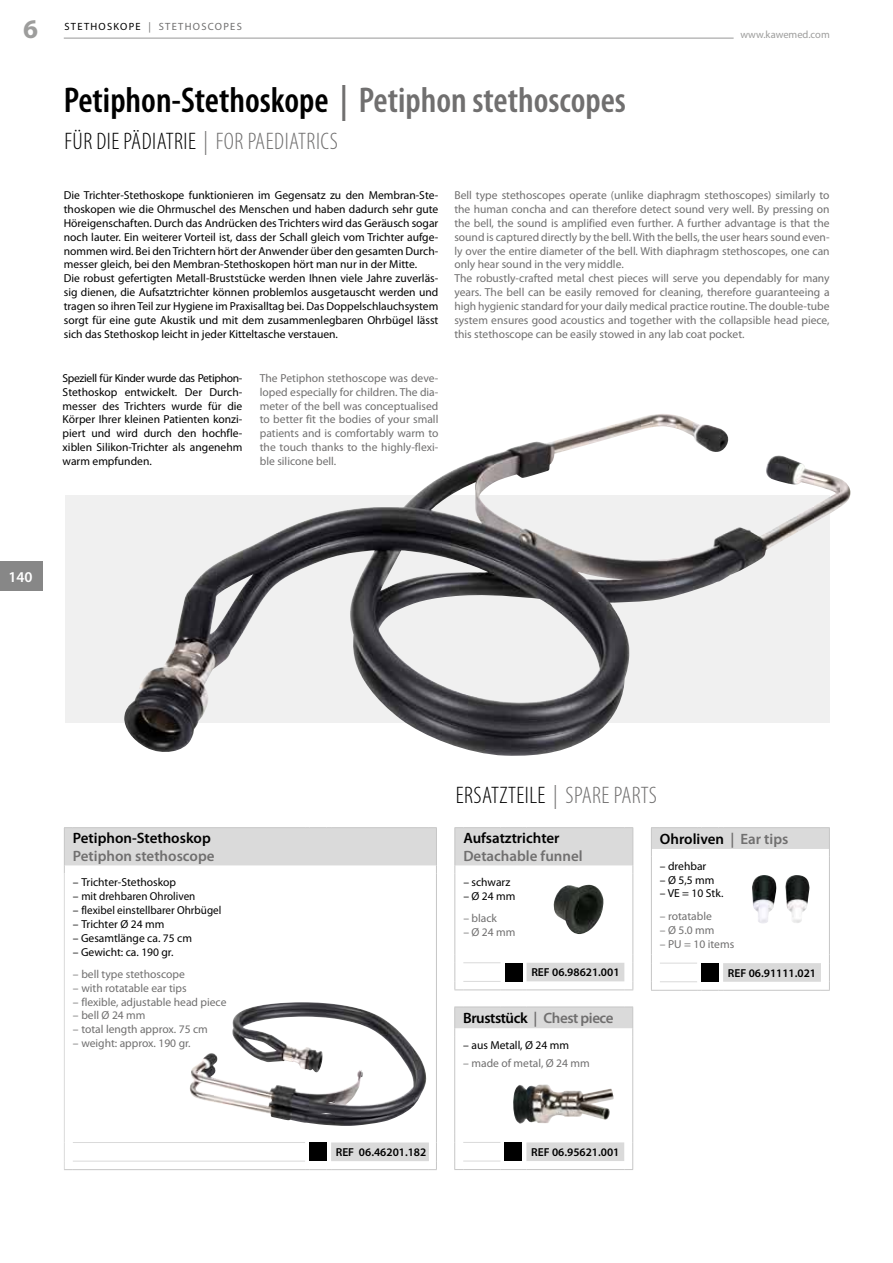
<style>
.page{position:relative;width:893px;height:1263px;background:#fff}
.page>*{position:absolute;margin:0;border:0;box-sizing:border-box;transform-origin:0 0}
.t1{font:600 condensed 36px "Myriad Pro";color:#706f6f}
.t2{font:700 27px "Myriad Pro";color:#9d9d9c}
.t3{font:300 condensed 24px "Myriad Pro";letter-spacing:.02em;color:#000}
.t4{font:600 15px "Myriad Pro";color:#000}
.t5{font:600 15px "Myriad Pro";color:#706f6f}
.t6{font:600 15px "Myriad Pro";letter-spacing:-.03em;color:#706f6f}
.t7{font:600 15px "Myriad Pro";color:#fff}
.t8{font:11.55px/13.8px "Myriad Pro";color:#000}
.t9{font:11.55px/13.8px "Myriad Pro";color:#706f6f}
.t10{font:600 11.55px "Myriad Pro";color:#000}
.t11{font:10.5px "Myriad Pro";letter-spacing:.12em;color:#706f6f}
.t12{font:10.5px "Myriad Pro";color:#9d9d9c}
.s1{color:#000}
.s2{color:#706f6f}
</style>
<div class="page">
<div style="left:0;top:561px;width:43px;height:30px;background:#878787"></div>
<div style="left:65px;top:495px;width:765px;height:228px;background:#f0f0f0"></div>
<svg style="left:454px;top:1006px;width:179px;height:164px"></svg>
<hr style="left:463px;top:1142px;width:37px;height:1px;background:#dadada">
<hr style="left:463px;top:1161px;width:37px;height:1px;background:#dadada">
<svg style="left:454px;top:827px;width:179px;height:163px"></svg>
<hr style="left:463px;top:962px;width:38px;height:1px;background:#dadada">
<hr style="left:463px;top:981px;width:38px;height:1px;background:#dadada">
<svg style="left:651px;top:827px;width:179px;height:164px"></svg>
<hr style="left:660px;top:963px;width:37px;height:1px;background:#dadada">
<hr style="left:660px;top:981px;width:37px;height:1px;background:#dadada">
<svg style="left:65px;top:828px;width:371px;height:333px"></svg>
<div style="left:310px;top:1142px;width:17px;height:19px;background:#000"></div>
<hr style="left:73px;top:1169px;width:232px;height:1px;background:#c6c6c6">
<svg style="left:305px;top:1169px;width:26px;height:1px"></svg>
<hr style="left:436px;top:828px;width:1px;height:37px;background:#c6c6c6">
<hr style="left:436px;top:873px;width:1px;height:261px;background:#c6c6c6">
<hr style="left:331px;top:1169px;width:98px;height:1px;background:#c6c6c6">
<svg style="left:429px;top:1134px;width:8px;height:36px"></svg>
<hr style="left:73px;top:1161px;width:232px;height:1px;background:#dadada">
<hr style="left:73px;top:1142px;width:232px;height:1px;background:#dadada">
<hr style="left:73px;top:827px;width:232px;height:1px;background:#c6c6c6">
<svg style="left:305px;top:827px;width:26px;height:1px"></svg>
<hr style="left:331px;top:827px;width:98px;height:1px;background:#c6c6c6">
<hr style="left:64px;top:828px;width:1px;height:37px;background:#c6c6c6">
<hr style="left:64px;top:873px;width:1px;height:261px;background:#dadada">
<svg style="left:64px;top:1134px;width:9px;height:36px"></svg>
<img style="left:513px;top:1084px;width:101px;height:40px">
<img style="left:124px;top:417px;width:726px;height:339px">
<img style="left:752px;top:875px;width:57px;height:48px">
<img style="left:553px;top:884px;width:51px;height:50px">
<img style="left:230px;top:1002px;width:184px;height:103px">
<hr style="left:64px;top:38px;width:670px;height:1px;background:#9d9d9c">
<h2 class="t2" style="left:23px;top:14px;width:16px">6</h2>
<p class="t12" style="left:740px;top:29px;width:91px">www.kawemed.com</p>
<p class="t11" style="left:65px;top:21px;width:179px"><span class="s1">STETHOSKOPE</span> | STETHOSCOPES</p>
<h1 class="t1" style="left:64px;top:80px;width:564px"><span class="s1">Petiphon-Stethoskope</span> | Petiphon stethoscopes</h1>
<h3 class="t3" style="left:64px;top:128px;width:275px">FÜR DIE PÄDIATRIE <span class="s2">| FOR PAEDIATRICS</span></h3>
<p class="t8" style="left:64px;top:189px;width:376px">Die Trichter-Stethoskope funktionieren im Gegensatz zu den Membran-Ste&shy;thoskopen wie die Ohrmuschel des Menschen und haben dadurch sehr gute Höreigenschaften. Durch das Andrücken des Trichters wird das Geräusch sogar noch lauter. Ein weiterer Vorteil ist, dass der Schall gleich vom Trichter aufge&shy;nommen wird. Bei den Trichtern hört der Anwender über den gesamten Durch&shy;messer gleich, bei den Membran-Stethoskopen hört man nur in der Mitte.<br>Die robust gefertigten Metall-Bruststücke werden Ihnen viele Jahre zuverläs&shy;sig dienen, die Aufsatztrichter können problemlos ausgetauscht werden und tragen so ihren Teil zur Hygiene im Praxisalltag bei. Das Doppelschlauchsystem sorgt für eine gute Akustik und mit dem zusammenlegbaren Ohrbügel lässt sich das Stethoskop leicht in jeder Kitteltasche verstauen.</p>
<p class="t9" style="left:454px;top:189px;width:377px">Bell type stethoscopes operate (unlike diaphragm stethoscopes) similarly to the human concha and can therefore detect sound very well. By pressing on the bell, the sound is amplified even further. A further advantage is that the sound is captured directly by the bell. With the bells, the user hears sound even&shy;ly over the entire diameter of the bell. With diaphragm stethoscopes, one can only hear sound in the very middle.<br>The robustly-crafted metal chest pieces will serve you dependably for many years. The bell can be easily removed for cleaning, therefore guaranteeing a high hygienic standard for your daily medical practice routine. The double-tube system ensures good acoustics and together with the collapsible head piece, this stethoscope can be easily stowed in any lab coat pocket.</p>
<p class="t8" style="left:63px;top:371px;width:181px;text-align:justify">Speziell für Kinder wurde das Petiphon-Stethoskop entwickelt. Der Durch&shy;messer des Trichters wurde für die Körper Ihrer kleinen Patienten konzi&shy;piert und wird durch den hochfle&shy;xiblen Silikon-Trichter als angenehm warm empfunden.</p>
<p class="t9" style="left:260px;top:371px;width:180px;text-align:justify">The Petiphon stethoscope was deve&shy;loped especially for children. The dia&shy;meter of the bell was conceptualised to better fit the bodies of your small patients and is comfortably warm to the touch thanks to the highly-flexi&shy;ble silicone bell.</p>
<p class="t7" style="left:8px;top:568px;width:26px">140</p>
<p class="t4" style="left:73px;top:830px;width:139px">Petiphon-Stethoskop</p>
<p class="t5" style="left:73px;top:848px;width:143px">Petiphon stethoscope</p>
<p class="t8" style="left:73px;top:876px;width:105px">– Trichter-Stethoskop</p>
<p class="t8" style="left:73px;top:889px;width:124px">– mit drehbaren Ohroliven</p>
<p class="t8" style="left:73px;top:903px;width:150px">– flexibel einstellbarer Ohrbügel</p>
<p class="t8" style="left:73px;top:917px;width:93px">– Trichter Ø 24 mm</p>
<p class="t8" style="left:73px;top:931px;width:121px">– Gesamtlänge ca. 75 cm</p>
<p class="t8" style="left:73px;top:945px;width:102px">– Gewicht: ca. 190 gr.</p>
<p class="t9" style="left:73px;top:967px;width:113px">– bell type stethoscope</p>
<p class="t9" style="left:73px;top:981px;width:115px">– with rotatable ear tips</p>
<p class="t9" style="left:73px;top:995px;width:155px">– flexible, adjustable head piece</p>
<p class="t9" style="left:73px;top:1009px;width:74px">– bell Ø 24 mm</p>
<p class="t9" style="left:73px;top:1023px;width:137px">– total length approx. 75 cm</p>
<p class="t9" style="left:73px;top:1037px;width:119px">– weight: approx. 190 gr.</p>
<h3 class="t3" style="left:456px;top:782px;width:203px">ERSATZTEILE <span class="s2">| SPARE PARTS</span></h3>
<p class="t4" style="left:463px;top:830px;width:98px">Aufsatztrichter</p>
<p class="t5" style="left:463px;top:848px;width:121px">Detachable funnel</p>
<p class="t8" style="left:463px;top:876px;width:49px">– schwarz</p>
<p class="t8" style="left:463px;top:889px;width:54px">– Ø 24 mm</p>
<p class="t9" style="left:463px;top:912px;width:35px">– black</p>
<p class="t9" style="left:463px;top:926px;width:54px">– Ø 24 mm</p>
<p class="t10" style="left:531px;top:966px;width:90px">REF 06.98621.001</p>
<p class="t6" style="left:463px;top:1010px;width:152px"><span class="s1">Bruststück</span> | Chest piece</p>
<p class="t8" style="left:463px;top:1038px;width:107px">– aus Metall, Ø 24 mm</p>
<p class="t9" style="left:463px;top:1056px;width:128px">– made of metal, Ø 24 mm</p>
<p class="t4" style="left:660px;top:831px;width:130px">Ohroliven <span class="s2">| Ear tips</span></p>
<p class="t8" style="left:660px;top:859px;width:48px">– drehbar</p>
<p class="t8" style="left:660px;top:873px;width:56px">– Ø 5,5 mm</p>
<p class="t8" style="left:660px;top:887px;width:65px">– VE = 10 Stk.</p>
<p class="t9" style="left:660px;top:909px;width:54px">– rotatable</p>
<p class="t9" style="left:660px;top:923px;width:56px">– Ø 5.0 mm</p>
<p class="t9" style="left:660px;top:937px;width:76px">– PU = 10 items</p>
<p class="t10" style="left:728px;top:966px;width:90px">REF 06.91111.021</p>
<p class="t10" style="left:336px;top:1146px;width:92px">REF 06.46201.182</p>
<p class="t10" style="left:531px;top:1146px;width:90px">REF 06.95621.001</p>
</div>
